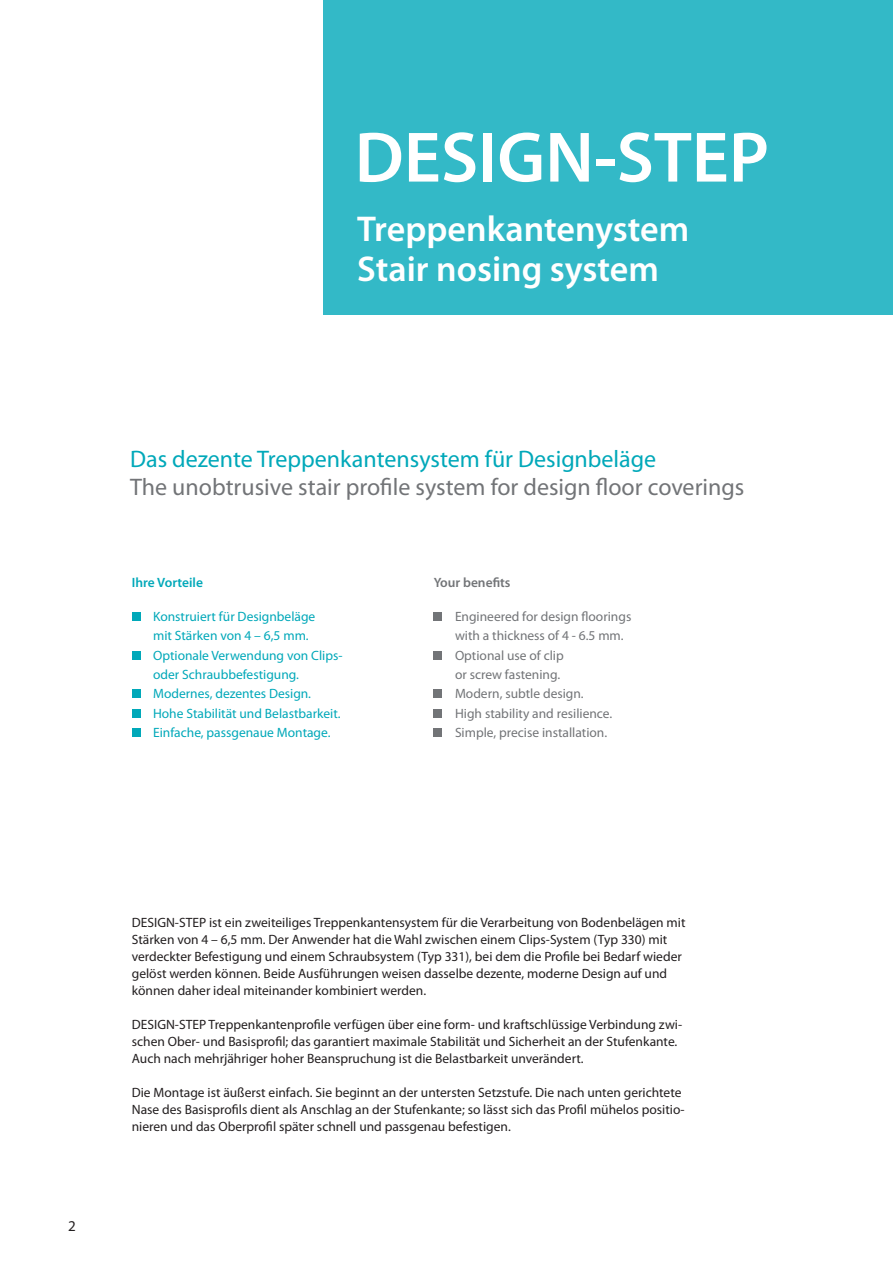
<style>
.page{position:relative;width:893px;height:1263px;background:#fff}
.page>*{position:absolute;margin:0;border:0;box-sizing:border-box;transform-origin:0 0}
.t1{font:600 72px "Myriad Pro";color:#fff}
.t2{font:600 36px/39.6px "Myriad Pro";color:#fff}
.t3{font:24px "Myriad Pro";color:#727477}
.t4{font:24px "Myriad Pro";color:#00a8b9}
.t5{font:15px "Myriad Pro";color:#231f20}
.t6{font:13.5px/17px "Myriad Pro";color:#231f20}
.t7{font:13.5px/19.2px "Myriad Pro";color:#00a8b9}
.t8{font:13.5px/19.2px "Myriad Pro";color:#727477}
.t9{font:600 13.5px "Myriad Pro";color:#00a8b9}
.t10{font:600 13.5px "Myriad Pro";color:#727477}
</style>
<div class="page">
<div style="left:132px;top:613px;width:8px;height:8px;background:#00a8b9"></div>
<div style="left:132px;top:651px;width:8px;height:9px;background:#00a8b9"></div>
<div style="left:132px;top:690px;width:8px;height:8px;background:#00a8b9"></div>
<div style="left:132px;top:709px;width:8px;height:8px;background:#00a8b9"></div>
<div style="left:132px;top:728px;width:8px;height:9px;background:#00a8b9"></div>
<div style="left:434px;top:613px;width:8px;height:8px;background:#727477"></div>
<div style="left:434px;top:651px;width:8px;height:9px;background:#727477"></div>
<div style="left:434px;top:690px;width:8px;height:8px;background:#727477"></div>
<div style="left:434px;top:709px;width:8px;height:8px;background:#727477"></div>
<div style="left:434px;top:728px;width:8px;height:9px;background:#727477"></div>
<div style="left:323px;top:0;width:570px;height:315px;background:#33b9c7"></div>
<h1 class="t1" style="left:355px;top:118px;width:416px">DESIGN-STEP</h1>
<h2 class="t2" style="left:357px;top:210px;width:333px">Treppenkantenystem<br>Stair nosing system</h2>
<h3 class="t4" style="left:130px;top:445px;width:528px">Das dezente Treppenkantensystem für Designbeläge</h3>
<h3 class="t3" style="left:130px;top:474px;width:616px">The unobtrusive stair profile system for design floor coverings</h3>
<p class="t9" style="left:132px;top:575px;width:73px">Ihre Vorteile</p>
<p class="t10" style="left:434px;top:575px;width:78px">Your benefits</p>
<p class="t7" style="left:153px;top:607px;width:191px">Konstruiert für Designbeläge<br>mit Stärken von 4 – 6,5 mm.<br>Optionale Verwendung von Clips&shy;oder Schraubbefestigung.<br>Modernes, dezentes Design.<br>Hohe Stabilität und Belastbarkeit.<br>Einfache, passgenaue Montage.</p>
<p class="t8" style="left:455px;top:607px;width:178px">Engineered for design floorings with a thickness of 4 - 6.5 mm.<br>Optional use of clip<br>or screw fastening.<br>Modern, subtle design.<br>High stability and resilience.<br>Simple, precise installation.</p>
<p class="t5" style="left:68px;top:1218px;width:9px">2</p>
<p class="t6" style="left:132px;top:914px;width:555px">DESIGN-STEP ist ein zweiteiliges Treppenkantensystem für die Verarbeitung von Bodenbelägen mit Stärken von 4 – 6,5 mm. Der Anwender hat die Wahl zwischen einem Clips-System (Typ 330) mit verdeckter Befestigung und einem Schraubsystem (Typ 331), bei dem die Profile bei Bedarf wieder gelöst werden können. Beide Ausführungen weisen dasselbe dezente, moderne Design auf und können daher ideal miteinander kombiniert werden.</p>
<p class="t6" style="left:132px;top:1016px;width:552px">DESIGN-STEP Treppenkantenprofile verfügen über eine form- und kraftschlüssige Verbindung zwi&shy;schen Ober- und Basisprofil; das garantiert maximale Stabilität und Sicherheit an der Stufenkante.<br>Auch nach mehrjähriger hoher Beanspruchung ist die Belastbarkeit unverändert.</p>
<p class="t6" style="left:132px;top:1084px;width:554px">Die Montage ist äußerst einfach. Sie beginnt an der untersten Setzstufe. Die nach unten gerichtete<br>Nase des Basisprofils dient als Anschlag an der Stufenkante; so lässt sich das Profil mühelos positio&shy;nieren und das Oberprofil später schnell und passgenau befestigen.</p>
</div>
